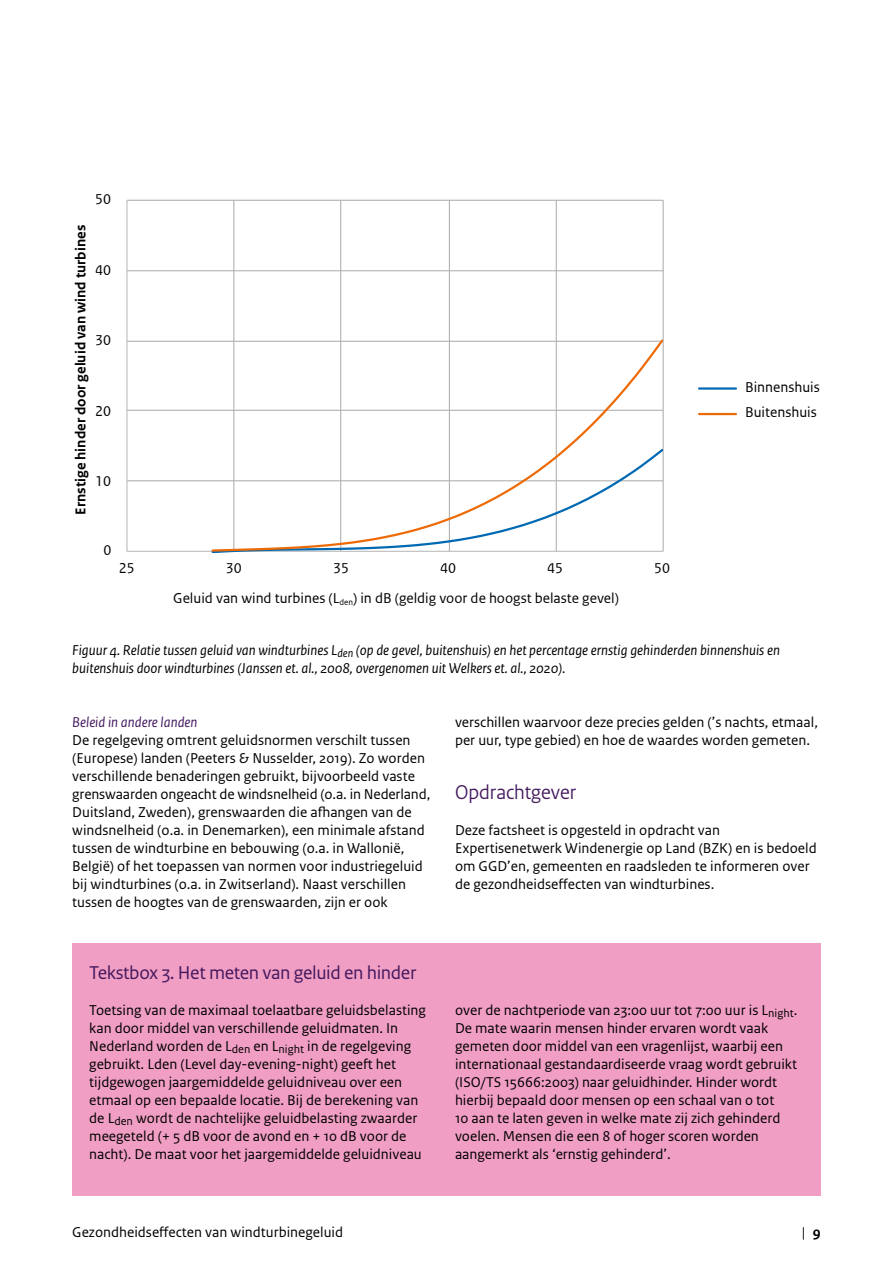
<style>
.page{position:relative;width:893px;height:1263px;background:#fff}
.page>*{position:absolute;margin:0;border:0;box-sizing:border-box;transform-origin:0 0}
.t1{font:21px "Rijksoverheid Sans Heading";color:#44195e}
.t2{font:19.5px "Rijksoverheid Sans Text";letter-spacing:-.02em;color:#44195e}
.t3{font:15px/18px "Rijksoverheid Sans Text";color:#000}
.t4{font:italic 15px/18px "Rijksoverheid Sans Text";color:#000}
.t5{font:15px/25.5px "Rijksoverheid Sans Text TT";color:#000}
.t6{font:700 15px "Rijksoverheid Sans Text TT";color:#000}
.t7{font:italic 15px "Rijksoverheid Sans Text";color:#44195e}
.s1{font-weight:700}
</style>
<div class="page">
<hr style="left:127px;top:480px;width:536px;height:1px;background:#b3b2b2">
<hr style="left:127px;top:410px;width:536px;height:1px;background:#b3b2b2">
<hr style="left:127px;top:341px;width:536px;height:1px;background:#b3b2b2">
<hr style="left:127px;top:270px;width:536px;height:1px;background:#b3b2b2">
<hr style="left:127px;top:200px;width:536px;height:1px;background:#b3b2b2">
<hr style="left:233px;top:200px;width:1px;height:351px;background:#b3b2b2">
<hr style="left:340px;top:200px;width:1px;height:351px;background:#b3b2b2">
<hr style="left:449px;top:200px;width:1px;height:351px;background:#b3b2b2">
<hr style="left:556px;top:200px;width:1px;height:351px;background:#b3b2b2">
<hr style="left:663px;top:200px;width:1px;height:351px;background:#b3b2b2">
<hr style="left:126px;top:200px;width:2px;height:351px;background:#bebdbd">
<hr style="left:127px;top:551px;width:536px;height:1px;background:#bebdbd">
<svg style="left:210px;top:337px;width:452px;height:215px"></svg>
<hr style="left:699px;top:387px;width:37px;height:3px;background:#0069b3">
<hr style="left:699px;top:413px;width:37px;height:2px;background:#ed6b06">
<div style="left:72px;top:943px;width:749px;height:252px;background:#f19ec4"></div>
<p class="t5" style="left:95px;top:187px;width:17px">50</p>
<p class="t6" style="left:72px;top:514px;width:291px;rotate:-90deg">Ernstige hinder door geluid van wind turbines</p>
<p class="t5" style="left:95px;top:257px;width:17px">40</p>
<p class="t5" style="left:95px;top:328px;width:17px">30</p>
<p class="t5" style="left:95px;top:398px;width:17px">20</p>
<p class="t5" style="left:95px;top:469px;width:17px">10</p>
<p class="t5" style="left:103px;top:538px;width:9px">0</p>
<p class="t5" style="left:119px;top:556px;width:17px">25</p>
<p class="t5" style="left:226px;top:556px;width:17px">30</p>
<p class="t5" style="left:333px;top:556px;width:17px">35</p>
<p class="t5" style="left:440px;top:556px;width:17px">40</p>
<p class="t5" style="left:547px;top:556px;width:17px">45</p>
<p class="t5" style="left:654px;top:556px;width:17px">50</p>
<p class="t5" style="left:173px;top:586px;width:447px">Geluid van wind turbines (L<sub>den</sub>) in dB (geldig voor de hoogst belaste gevel)</p>
<p class="t5" style="left:745px;top:374px;width:76px">Binnenshuis<br>Buitenshuis</p>
<p class="t4" style="left:72px;top:642px;width:709px">Figuur 4. Relatie tussen geluid van windturbines L<sub>den</sub> (op de gevel, buitenshuis) en het percentage ernstig gehinderden binnenshuis en buitenshuis door windturbines (Janssen et. al., 2008, overgenomen uit Welkers et. al., 2020).</p>
<p class="t7" style="left:72px;top:714px;width:127px">Beleid in andere landen</p>
<p class="t3" style="left:72px;top:731px;width:360px">De regelgeving omtrent geluidsnormen verschilt tussen (Europese) landen (Peeters &amp; Nusselder, 2019). Zo worden verschillende benaderingen gebruikt, bijvoorbeeld vaste grenswaarden ongeacht de windsnelheid (o.a. in Nederland, Duitsland, Zweden), grenswaarden die afhangen van de windsnelheid (o.a. in Denemarken), een minimale afstand tussen de windturbine en bebouwing (o.a. in Wallonië, België) of het toepassen van normen voor industriegeluid bij windturbines (o.a. in Zwitserland). Naast verschillen tussen de hoogtes van de grenswaarden, zijn er ook</p>
<p class="t3" style="left:455px;top:713px;width:365px">verschillen waarvoor deze precies gelden (’s nachts, etmaal, per uur, type gebied) en hoe de waardes worden gemeten.</p>
<h1 class="t1" style="left:455px;top:780px;width:123px">Opdrachtgever</h1>
<p class="t3" style="left:455px;top:821px;width:363px">Deze factsheet is opgesteld in opdracht van Expertisenetwerk Windenergie op Land (BZK) en is bedoeld om GGD’en, gemeenten en raadsleden te informeren over de gezondheidseffecten van windturbines.</p>
<h2 class="t2" style="left:89px;top:962px;width:329px">Tekstbox 3. Het meten van geluid en hinder</h2>
<p class="t3" style="left:89px;top:1001px;width:338px">Toetsing van de maximaal toelaatbare geluidsbelasting kan door middel van verschillende geluidmaten. In Nederland worden de L<sub>den</sub> en L<sub>night</sub> in de regelgeving gebruikt. Lden (Level day-evening-night) geeft het tijdgewogen jaargemiddelde geluidniveau over een etmaal op een bepaalde locatie. Bij de berekening van de L<sub>den</sub> wordt de nachtelijke geluidbelasting zwaarder meegeteld (+ 5 dB voor de avond en + 10 dB voor de nacht). De maat voor het jaargemiddelde geluidniveau</p>
<p class="t3" style="left:455px;top:1001px;width:344px">over de nachtperiode van 23:00 uur tot 7:00 uur is L<sub>night</sub>.<br>De mate waarin mensen hinder ervaren wordt vaak gemeten door middel van een vragenlijst, waarbij een internationaal gestandaardiseerde vraag wordt gebruikt (ISO/TS 15666:2003) naar geluidhinder. Hinder wordt hierbij bepaald door mensen op een schaal van 0 tot<br>10 aan te laten geven in welke mate zij zich gehinderd voelen. Mensen die een 8 of hoger scoren worden aangemerkt als ‘ernstig gehinderd’.</p>
<p class="t3" style="left:72px;top:1223px;width:272px">Gezondheidseffecten van windturbinegeluid</p>
<p class="t3" style="left:802px;top:1223px;width:20px">| <span class="s1">9</span></p>
</div>
